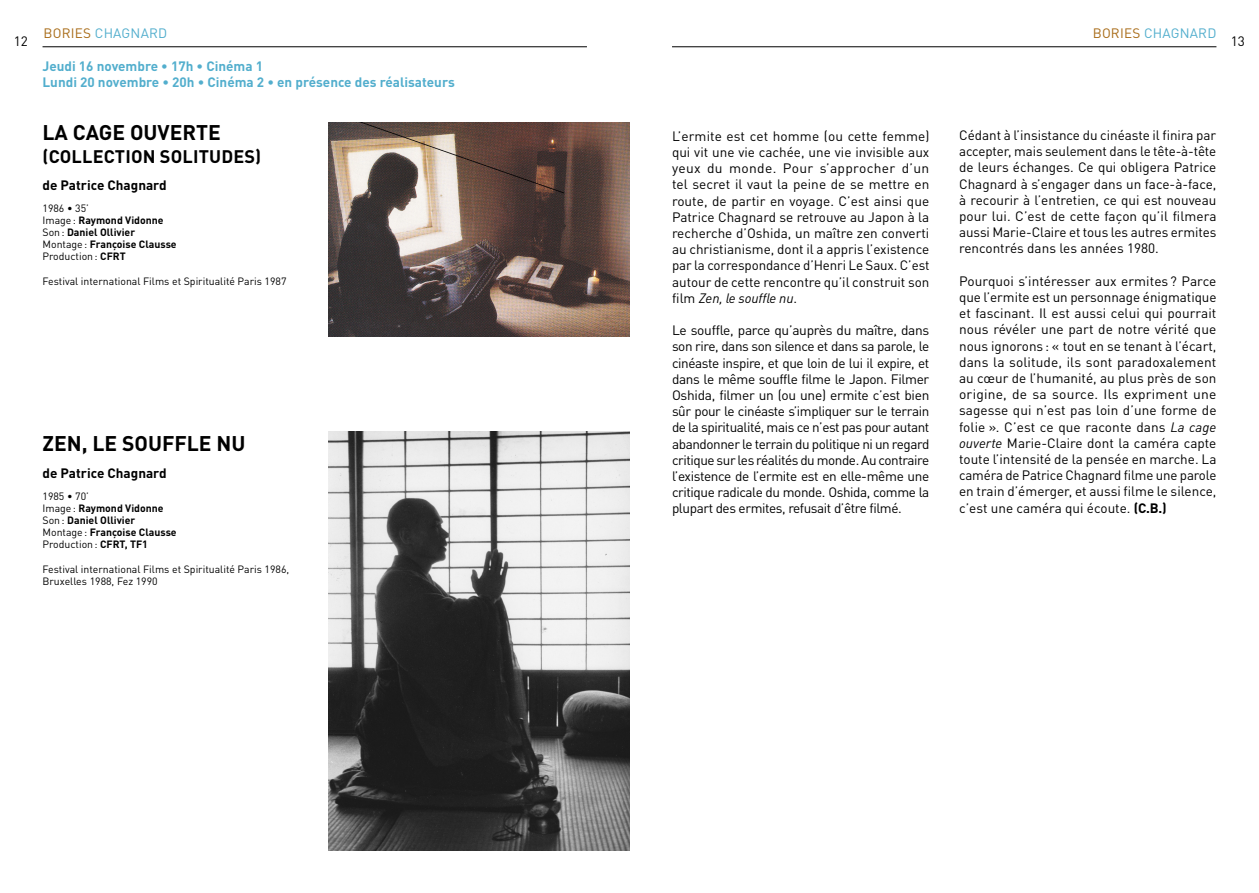
<style>
.page{position:relative;width:1259px;height:893px;background:#fff}
.page>*{position:absolute;margin:0;border:0;box-sizing:border-box;transform-origin:0 0}
.t1{font:700 21px "DIN";color:#000}
.t2{font:700 18px "DINOT";letter-spacing:.01em;color:#000}
.t3{font:13.5px/16.2px "DINOT";letter-spacing:-.005em;color:#000;text-align:justify}
.t4{font:700 13.5px/16.2px "DIN";color:#52aecd}
.t5{font:700 13.5px "DIN";color:#000}
.t6{font:13.5px "DIN";letter-spacing:.015em;color:#52aecd}
.t7{font:13.5px "DIN";color:#000}
.t8{font:700 10.5px/12px "DINOT";color:#000}
.t9{font:10.5px/12px "DINOT";color:#000}
.s1{color:#a86b17}
.s2{font-weight:400}
.s3{font-style:italic}
.s4{font-weight:700}
</style>
<div class="page">
<hr style="left:43px;top:46px;width:544px;height:1px;background:#000">
<hr style="left:672px;top:46px;width:544px;height:1px;background:#000">
<img style="left:328px;top:122px;width:301px;height:214px">
<img style="left:328px;top:432px;width:301px;height:418px">
<p class="t6" style="left:44px;top:24px;width:125px"><span class="s1">BORIES</span> CHAGNARD</p>
<p class="t6" style="left:1092px;top:24px;width:125px"><span class="s1">BORIES</span> CHAGNARD</p>
<p class="t7" style="left:14px;top:32px;width:16px">12</p>
<p class="t7" style="left:1230px;top:32px;width:16px">13</p>
<p class="t4" style="left:43px;top:58px;width:414px">Jeudi 16 novembre • 17h • Cinéma 1<br>Lundi 20 novembre • 20h • Cinéma 2 • en présence des réalisateurs</p>
<h1 class="t1" style="left:43px;top:119px;width:180px">La Cage ouverte</h1>
<h2 class="t2" style="left:43px;top:145px;width:220px">(Collection Solitudes)</h2>
<p class="t5" style="left:43px;top:176px;width:126px">de Patrice Chagnard</p>
<p class="t8" style="left:43px;top:202px;width:136px"><span class="s2">1986 • 35’<br>Image:</span> Raymond Vidonne<br><span class="s2">Son:</span> Daniel Ollivier<br><span class="s2">Montage:</span> Françoise Clausse<br><span class="s2">Production:</span> CFRT</p>
<p class="t9" style="left:43px;top:275px;width:245px">Festival international Films et Spiritualité Paris 1987</p>
<h1 class="t1" style="left:43px;top:430px;width:204px">Zen, le souffle nu</h1>
<p class="t5" style="left:43px;top:464px;width:126px">de Patrice Chagnard</p>
<p class="t8" style="left:43px;top:490px;width:136px"><span class="s2">1985 • 70’<br>Image:</span> Raymond Vidonne<br><span class="s2">Son:</span> Daniel Ollivier<br><span class="s2">Montage:</span> Françoise Clausse<br><span class="s2">Production:</span> CFRT, TF1</p>
<p class="t9" style="left:43px;top:563px;width:248px">Festival international Films et Spiritualité Paris 1986,<br>Bruxelles 1988, Fez 1990</p>
<p class="t3" style="left:672px;top:128px;width:259px">L’ermite est cet homme (ou cette femme) qui vit une vie cachée, une vie invisible aux yeux du monde. Pour s’approcher d’un tel secret il vaut la peine de se mettre en route, de partir en voyage. C’est ainsi que Patrice Chagnard se retrouve au Japon à la recherche d’Oshida, un maître zen converti au christianisme, dont il a appris l’existence par la correspondance d’Henri Le Saux. C’est autour de cette rencontre qu’il construit son film <span class="s3">Zen, le souffle nu</span>.</p>
<p class="t3" style="left:672px;top:322px;width:259px">Le souffle, parce qu’auprès du maître, dans son rire, dans son silence et dans sa parole, le cinéaste inspire, et que loin de lui il expire, et dans le même souffle filme le Japon. Filmer Oshida, filmer un (ou une) ermite c’est bien sûr pour le cinéaste s’impliquer sur le terrain de la spiritualité, mais ce n’est pas pour autant abandonner le terrain du politique ni un regard critique sur les réalités du monde. Au contraire l’existence de l’ermite est en elle-même une critique radicale du monde. Oshida, comme la plupart des ermites, refusait d’être filmé.</p>
<p class="t3" style="left:959px;top:127px;width:259px">Cédant à l’insistance du cinéaste il finira par accepter, mais seulement dans le tête-à-tête de leurs échanges. Ce qui obligera Patrice Chagnard à s’engager dans un face-à-face, à recourir à l’entretien, ce qui est nouveau pour lui. C’est de cette façon qu’il filmera aussi Marie-Claire et tous les autres ermites rencontrés dans les années 1980.</p>
<p class="t3" style="left:959px;top:273px;width:259px">Pourquoi s’intéresser aux ermites ? Parce que l’ermite est un personnage énigmatique et fascinant. Il est aussi celui qui pourrait nous révéler une part de notre vérité que nous ignorons : « tout en se tenant à l’écart, dans la solitude, ils sont paradoxalement au cœur de l’humanité, au plus près de son origine, de sa source. Ils expriment une sagesse qui n’est pas loin d’une forme de folie ». C’est ce que raconte dans <span class="s3">La cage ouverte</span> Marie-Claire dont la caméra capte toute l’intensité de la pensée en marche. La caméra de Patrice Chagnard filme une parole en train d’émerger, et aussi filme le silence, c’est une caméra qui écoute. <span class="s4">(C.B.)</span></p>
</div>
